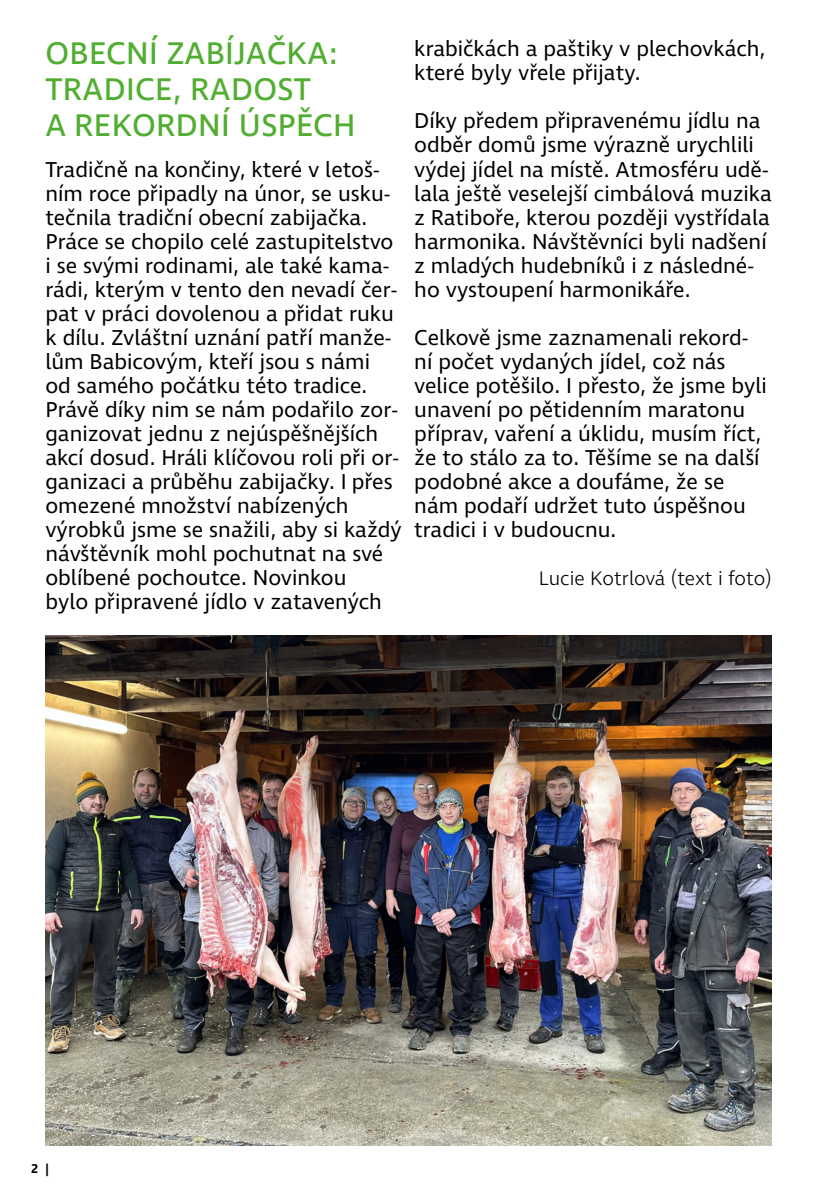
<style>
.page{position:relative;width:840px;height:1191px;background:#fff}
.page>*{position:absolute;margin:0;border:0;box-sizing:border-box;transform-origin:0 0}
.t1{font:32px/36px "Ingra";letter-spacing:.01em;color:#52ae32}
.t2{font:22px/24px "Ingra";color:#000}
.t3{font:300 20px "Ingra";color:#000}
.t4{font:700 12.6px "Segoe UI";color:#000}
</style>
<div class="page">
<img style="left:45px;top:635px;width:726px;height:510px">
<h1 class="t1" style="left:46px;top:37px;width:311px">OBECNÍ ZABÍJAČKA:<br>TRADICE, RADOST<br>A REKORDNÍ ÚSPĚCH</h1>
<p class="t2" style="left:45px;top:159px;width:357px">Tradičně na končiny, které v letoš&shy;ním roce připadly na únor, se usku&shy;tečnila tradiční obecní zabijačka.<br>Práce se chopilo celé zastupitelstvo i se svými rodinami, ale také kama&shy;rádi, kterým v tento den nevadí čer&shy;pat v práci dovolenou a přidat ruku k dílu. Zvláštní uznání patří manže&shy;lům Babicovým, kteří jsou s námi<br>od samého počátku této tradice.<br>Právě díky nim se nám podařilo zor&shy;ganizovat jednu z nejúspěšnějších akcí dosud. Hráli klíčovou roli při or&shy;ganizaci a průběhu zabijačky. I přes omezené množství nabízených výrobků jsme se snažili, aby si každý návštěvník mohl pochutnat na své oblíbené pochoutce. Novinkou<br>bylo připravené jídlo v zatavených</p>
<p class="t2" style="left:414px;top:38px;width:352px">krabičkách a paštiky v plechovkách, které byly vřele přijaty.</p>
<p class="t2" style="left:414px;top:110px;width:359px">Díky předem připravenému jídlu na odběr domů jsme výrazně urychlili výdej jídel na místě. Atmosféru udě&shy;lala ještě veselejší cimbálová muzika z Ratiboře, kterou později vystřídala harmonika. Návštěvníci byli nadšení z mladých hudebníků i z následné&shy;ho vystoupení harmonikáře.</p>
<p class="t2" style="left:414px;top:326px;width:354px">Celkově jsme zaznamenali rekord&shy;ní počet vydaných jídel, což nás velice potěšilo. I přesto, že jsme byli unavení po pětidenním maratonu příprav, vaření a úklidu, musím říct, že to stálo za to. Těšíme se na další podobné akce a doufáme, že se nám podaří udržet tuto úspěšnou tradici i v budoucnu.</p>
<p class="t3" style="left:538px;top:565px;width:234px">Lucie Kotrlová (text i foto)</p>
<p class="t4" style="left:31px;top:1156px;width:20px">2 |</p>
</div>
